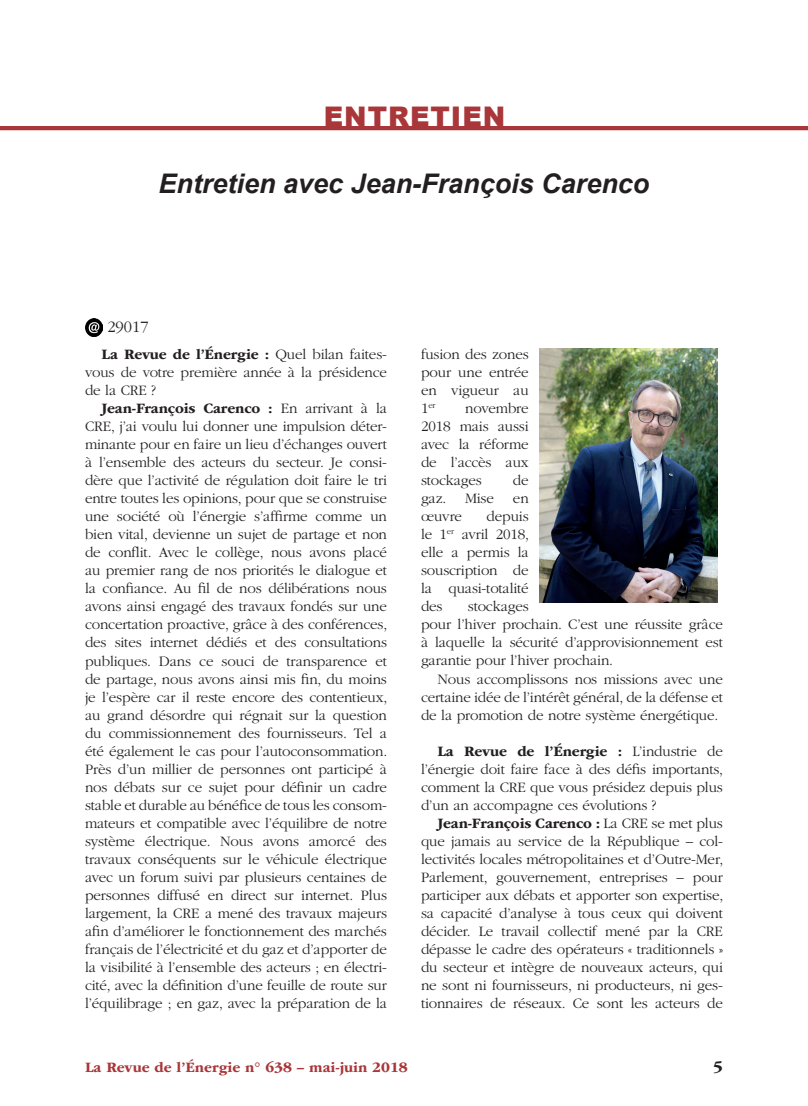
<style>
.page{position:relative;width:808px;height:1106px;background:#fff}
.page>*{position:absolute;margin:0;border:0;box-sizing:border-box;transform-origin:0 0}
.t1{font:italic 700 27px "Arial";color:#231f20}
.t2{font:900 27px "Arial";letter-spacing:.035em;color:#a93639}
.t3{font:300 16.5px "ITC Garamond Std";color:#231f20}
.t4{font:700 16.5px "ITC Garamond Std";color:#231f20}
.t5{font:300 15px/18px "ITC Garamond Std";letter-spacing:-.01em;color:#231f20;text-align:justify}
.t6{font:700 15px "ITC Garamond Std";color:#a93639}
.t7{font:300 8.7px "ITC Garamond Std";color:#231f20}
.s1{font-weight:700}
.s2{font-size:15px}
</style>
<div class="page">
<hr style="left:0;top:126px;width:808px;height:4px;background:#a93639">
<img style="left:540px;top:349px;width:177px;height:253px">
<img style="left:85px;top:318px;width:18px;height:18px">
<h1 class="t2" style="left:324px;top:97px;width:183px">ENTRETIEN</h1>
<h1 class="t1" style="left:159px;top:165px;width:492px">Entretien avec Jean-François Carenco</h1>
<p class="t3" style="left:107px;top:318px;width:43px">29017</p>
<p class="t5" style="left:85px;top:346px;width:303px;text-indent:17px"><span class="s1">La Revue de l’Énergie :</span> Quel bilan faites&shy;vous de votre première année à la présidence de la CRE ?</p>
<p class="t5" style="left:85px;top:400px;width:304px;text-indent:17px"><span class="s1">Jean-François Carenco :</span> En arrivant à la CRE, j’ai voulu lui donner une impulsion déter&shy;minante pour en faire un lieu d’échanges ouvert à l’ensemble des acteurs du secteur. Je consi&shy;dère que l’activité de régulation doit faire le tri entre toutes les opinions, pour que se construise une société où l’énergie s’affirme comme un bien vital, devienne un sujet de partage et non de conflit. Avec le collège, nous avons placé au premier rang de nos priorités le dialogue et la confiance. Au fil de nos délibérations nous avons ainsi engagé des travaux fondés sur une concertation proactive, grâce à des conférences, des sites internet dédiés et des consultations publiques. Dans ce souci de transparence et de partage, nous avons ainsi mis fin, du moins je l’espère car il reste encore des contentieux, au grand désordre qui régnait sur la question du commissionnement des fournisseurs. Tel a été également le cas pour l’autoconsommation.<br>Près d’un millier de personnes ont participé à nos débats sur ce sujet pour définir un cadre stable et durable au bénéfice de tous les consom&shy;mateurs et compatible avec l’équilibre de notre système électrique. Nous avons amorcé des travaux conséquents sur le véhicule électrique avec un forum suivi par plusieurs centaines de personnes diffusé en direct sur internet. Plus largement, la CRE a mené des travaux majeurs afin d’améliorer le fonctionnement des marchés français de l’électricité et du gaz et d’apporter de la visibilité à l’ensemble des acteurs ; en électri&shy;cité, avec la définition d’une feuille de route sur l’équilibrage ; en gaz, avec la préparation de la</p>
<p class="t5" style="left:421px;top:346px;width:109px">fusion des zones pour une entrée en vigueur au</p>
<p class="t7" style="left:421px;top:401px;width:16px"><span class="s2">1</span>er</p>
<p class="t5" style="left:421px;top:400px;width:109px;text-indent:44px">novembre 2018 mais aussi avec la réforme de l’accès aux stockages</p>
<p class="t5" style="left:513px;top:472px;width:17px">de</p>
<p class="t5" style="left:421px;top:490px;width:74px">gaz. Mise</p>
<p class="t5" style="left:513px;top:490px;width:17px">en</p>
<p class="t5" style="left:421px;top:508px;width:43px">œuvre</p>
<p class="t5" style="left:421px;top:508px;width:110px;text-indent:66px">depuis le 1<sup>er</sup> avril 2018, elle a permis la souscription de la quasi-totalité des</p>
<p class="t5" style="left:421px;top:598px;width:303px;text-align:left;text-indent:47px">stockages<br>pour l’hiver prochain. C’est une réussite grâce à laquelle la sécurité d’approvisionnement est garantie pour l’hiver prochain.</p>
<p class="t5" style="left:421px;top:670px;width:303px;text-indent:16px">Nous accomplissons nos missions avec une certaine idée de l’intérêt général, de la défense et de la promotion de notre système énergétique.</p>
<p class="t5" style="left:421px;top:742px;width:304px;text-indent:16px"><span class="s1">La Revue de l’Énergie :</span> L’industrie de l’énergie doit faire face à des défis importants, comment la CRE que vous présidez depuis plus d’un an accompagne ces évolutions ?</p>
<p class="t5" style="left:421px;top:814px;width:304px;text-indent:16px"><span class="s1">Jean-François Carenco :</span> La CRE se met plus que jamais au service de la République – col&shy;lectivités locales métropolitaines et d’Outre-Mer, Parlement, gouvernement, entreprises – pour participer aux débats et apporter son expertise, sa capacité d’analyse à tous ceux qui doivent décider. Le travail collectif mené par la CRE dépasse le cadre des opérateurs « traditionnels » du secteur et intègre de nouveaux acteurs, qui ne sont ni fournisseurs, ni producteurs, ni ges&shy;tionnaires de réseaux. Ce sont les acteurs de</p>
<p class="t6" style="left:85px;top:1058px;width:324px">La Revue de l’Énergie n° 638 – mai-juin 2018</p>
<p class="t4" style="left:713px;top:1057px;width:11px">5</p>
</div>
